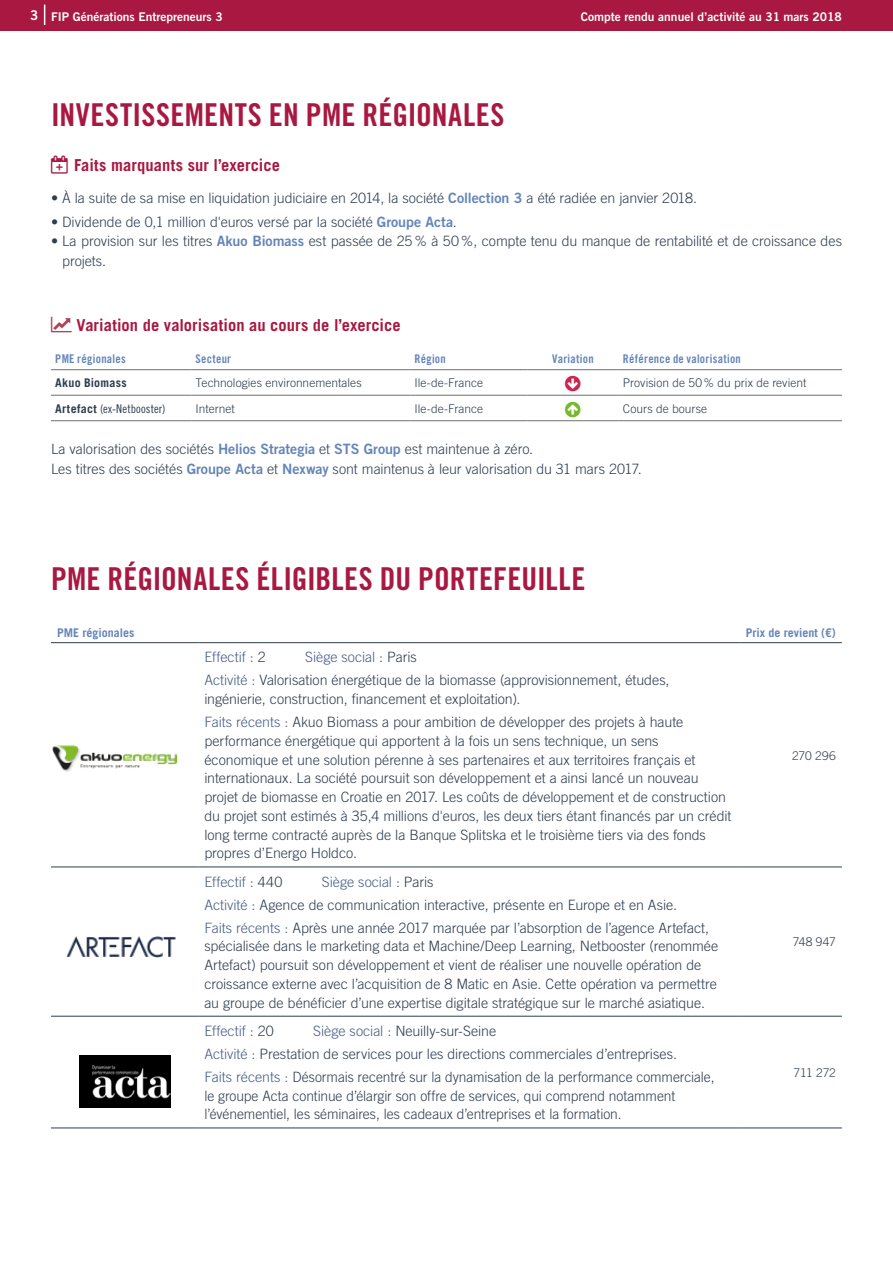
<style>
.page{position:relative;width:893px;height:1263px;background:#fff}
.page>*{position:absolute;margin:0;border:0;box-sizing:border-box;transform-origin:0 0}
.t1{font:31.5px "Trade Gothic LT Bold Cond Twenty";letter-spacing:.01em;color:#a91841}
.t2{font:700 16.5px "Trade Gothic LT";letter-spacing:.005em;color:#a91841}
.t3{font:300 14.25px/18.8px "Trade Gothic LT";letter-spacing:-.005em;color:#2f3d50}
.t4{font:300 14.25px "Trade Gothic LT";color:#475d86}
.t5{font:300 12px "Trade Gothic LT";color:#2f3d50}
.t6{font:12px "Trade Gothic LT Bold Two";color:#fff}
.t7{font:12px "Trade Gothic LT Bold Cond Twenty";letter-spacing:.02em;color:#6585b7}
.t8{font:700 12px "Trade Gothic LT";color:#6585b7}
.t9{font:12px "Trade Gothic LT Cond Eighteen";letter-spacing:.01em;color:#2f3d50}
.t10{font:700 12px "Trade Gothic LT";letter-spacing:.02em;color:#2f3d50}
.s1{font-size:13.5px}
.s2{font-family:"Trade Gothic LT Bold Two";font-weight:400;color:#6585b7}
.s3{font-family:"Trade Gothic LT";font-weight:700}
.s4{color:#2f3d50}
.s5{color:#475d86}
</style>
<div class="page">
<div style="left:0;top:0;width:893px;height:31px;background:#a91841"></div>
<svg style="left:44px;top:5px;width:1px;height:20px"></svg>
<hr style="left:51px;top:369px;width:140px;height:1px;background:#706f6f">
<hr style="left:191px;top:369px;width:219px;height:1px;background:#706f6f">
<hr style="left:410px;top:369px;width:117px;height:1px;background:#706f6f">
<hr style="left:527px;top:369px;width:92px;height:1px;background:#706f6f">
<hr style="left:619px;top:369px;width:223px;height:1px;background:#706f6f">
<hr style="left:51px;top:395px;width:140px;height:1px;background:#706f6f">
<hr style="left:191px;top:395px;width:219px;height:1px;background:#706f6f">
<hr style="left:410px;top:395px;width:117px;height:1px;background:#706f6f">
<hr style="left:527px;top:395px;width:92px;height:1px;background:#706f6f">
<hr style="left:619px;top:395px;width:223px;height:1px;background:#706f6f">
<hr style="left:51px;top:420px;width:140px;height:1px;background:#706f6f">
<hr style="left:191px;top:420px;width:219px;height:1px;background:#706f6f">
<hr style="left:410px;top:420px;width:117px;height:1px;background:#706f6f">
<hr style="left:527px;top:420px;width:92px;height:1px;background:#706f6f">
<hr style="left:619px;top:420px;width:223px;height:1px;background:#706f6f">
<hr style="left:51px;top:642px;width:147px;height:1px;background:#2f3d50">
<hr style="left:198px;top:642px;width:542px;height:1px;background:#2f3d50">
<hr style="left:740px;top:642px;width:102px;height:1px;background:#2f3d50">
<hr style="left:51px;top:1127px;width:147px;height:1px;background:#2f3d50">
<hr style="left:198px;top:1127px;width:542px;height:1px;background:#2f3d50">
<hr style="left:740px;top:1127px;width:102px;height:1px;background:#2f3d50">
<hr style="left:51px;top:866px;width:147px;height:1px;background:#2f3d50">
<hr style="left:198px;top:866px;width:542px;height:1px;background:#2f3d50">
<hr style="left:740px;top:866px;width:102px;height:1px;background:#2f3d50">
<hr style="left:51px;top:1016px;width:147px;height:1px;background:#2f3d50">
<hr style="left:198px;top:1016px;width:542px;height:1px;background:#2f3d50">
<hr style="left:740px;top:1016px;width:102px;height:1px;background:#2f3d50">
<img style="left:52px;top:745px;width:124px;height:27px">
<img style="left:66px;top:936px;width:110px;height:22px">
<img style="left:79px;top:1056px;width:91px;height:51px">
<p class="t6" style="left:30px;top:9px;width:194px"><span class="s1">3</span> FIP Générations Entrepreneurs 3</p>
<p class="t6" style="left:581px;top:9px;width:262px">Compte rendu annuel d’activité au 31 mars 2018</p>
<h1 class="t1" style="left:51px;top:96px;width:455px">INVESTISSEMENTS EN PME RÉGIONALES</h1>
<p class="t2" style="left:51px;top:155px;width:231px">❑ Faits marquants sur l’exercice</p>
<p class="t3" style="left:51px;top:189px;width:648px">• À la suite de sa mise en liquidation judiciaire en 2014, la société <span class="s2">Collection 3</span> a été radiée en janvier 2018.</p>
<p class="t3" style="left:51px;top:212px;width:407px">• Dividende de 0,1 million d'euros versé par la société <span class="s2">Groupe Acta</span>.</p>
<p class="t3" style="left:62px;top:231px;width:781px;line-height:19.5px;text-indent:-11px">• La provision sur les titres <span class="s2">Akuo Biomass</span> est passée de 25% à 50%, compte tenu du manque de rentabilité et de croissance des projets.</p>
<p class="t2" style="left:76px;top:315px;width:326px">Variation de valorisation au cours de l’exercice</p>
<p class="t7" style="left:55px;top:352px;width:72px">PME régionales</p>
<p class="t7" style="left:196px;top:352px;width:37px">Secteur</p>
<p class="t7" style="left:415px;top:352px;width:33px">Région</p>
<p class="t7" style="left:552px;top:352px;width:43px">Variation</p>
<p class="t7" style="left:623px;top:352px;width:119px">Référence de valorisation</p>
<p class="t10" style="left:55px;top:375px;width:73px">Akuo Biomass</p>
<p class="t5" style="left:196px;top:376px;width:168px">Technologies environnementales</p>
<p class="t5" style="left:415px;top:376px;width:70px">Ile-de-France</p>
<p class="t5" style="left:623px;top:376px;width:185px">Provision de 50% du prix de revient</p>
<p class="t9" style="left:55px;top:401px;width:112px"><span class="s3">Artefact</span> (ex-Netbooster)</p>
<p class="t5" style="left:196px;top:401px;width:41px">Internet</p>
<p class="t5" style="left:415px;top:401px;width:70px">Ile-de-France</p>
<p class="t5" style="left:623px;top:401px;width:86px">Cours de bourse</p>
<p class="t3" style="left:51px;top:439px;width:592px;line-height:19.5px">La valorisation des sociétés <span class="s2">Helios Strategia</span> et <span class="s2">STS Group</span> est maintenue à zéro.<br>Les titres des sociétés <span class="s2">Groupe Acta</span> et <span class="s2">Nexway</span> sont maintenus à leur valorisation du 31 mars 2017.</p>
<h1 class="t1" style="left:51px;top:559px;width:536px">PME RÉGIONALES ÉLIGIBLES DU PORTEFEUILLE</h1>
<p class="t8" style="left:57px;top:625px;width:79px">PME régionales</p>
<p class="t8" style="left:746px;top:625px;width:91px">Prix de revient (€)</p>
<p class="t4" style="left:204px;top:649px;width:63px">Effectif : <span class="s4">2</span></p>
<p class="t3" style="left:204px;top:646px;width:467px;line-height:23px;text-indent:101px"><span class="s5">Siège social :</span> Paris<br><span class="s5">Activité :</span> Valorisation énergétique de la biomasse (approvisionnement, études,</p>
<p class="t3" style="left:204px;top:687px;width:480px;line-height:23px">ingénierie, construction, financement et exploitation).<br><span class="s5">Faits récents :</span> Akuo Biomass a pour ambition de développer des projets à haute</p>
<p class="t3" style="left:204px;top:731px;width:529px">performance énergétique qui apportent à la fois un sens technique, un sens économique et une solution pérenne à ses partenaires et aux territoires français et internationaux. La société poursuit son développement et a ainsi lancé un nouveau projet de biomasse en Croatie en 2017. Les coûts de développement et de construction du projet sont estimés à 35,4 millions d'euros, les deux tiers étant financés par un crédit long terme contracté auprès de la Banque Splitska et le troisième tiers via des fonds propres d’Energo Holdco.</p>
<p class="t5" style="left:792px;top:748px;width:45px">270 296</p>
<p class="t3" style="left:204px;top:870px;width:506px;line-height:23px;text-indent:118px"><span class="s5">Siège social :</span> Paris<br><span class="s5">Activité :</span> Agence de communication interactive, présente en Europe et en Asie.<br><span class="s5">Faits récents :</span> Après une année 2017 marquée par l’absorption de l’agence Artefact,</p>
<p class="t3" style="left:204px;top:937px;width:515px">spécialisée dans le marketing data et Machine/Deep Learning, Netbooster (renommée Artefact) poursuit son développement et vient de réaliser une nouvelle opération de croissance externe avec l’acquisition de 8 Matic en Asie. Cette opération va permettre au groupe de bénéficier d’une expertise digitale stratégique sur le marché asiatique.</p>
<p class="t5" style="left:793px;top:935px;width:45px">748 947</p>
<p class="t4" style="left:204px;top:1022px;width:71px">Effectif : <span class="s4">20</span></p>
<p class="t4" style="left:204px;top:873px;width:79px">Effectif : <span class="s4">440</span></p>
<p class="t3" style="left:204px;top:1019px;width:512px;line-height:23px;text-indent:109px"><span class="s5">Siège social :</span> Neuilly-sur-Seine<br><span class="s5">Activité :</span> Prestation de services pour les directions commerciales d’entreprises.<br><span class="s5">Faits récents :</span> Désormais recentré sur la dynamisation de la performance commerciale,</p>
<p class="t3" style="left:204px;top:1086px;width:472px">le groupe Acta continue d’élargir son offre de services, qui comprend notamment l’événementiel, les séminaires, les cadeaux d’entreprises et la formation.</p>
<p class="t5" style="left:794px;top:1065px;width:44px">711 272</p>
</div>
